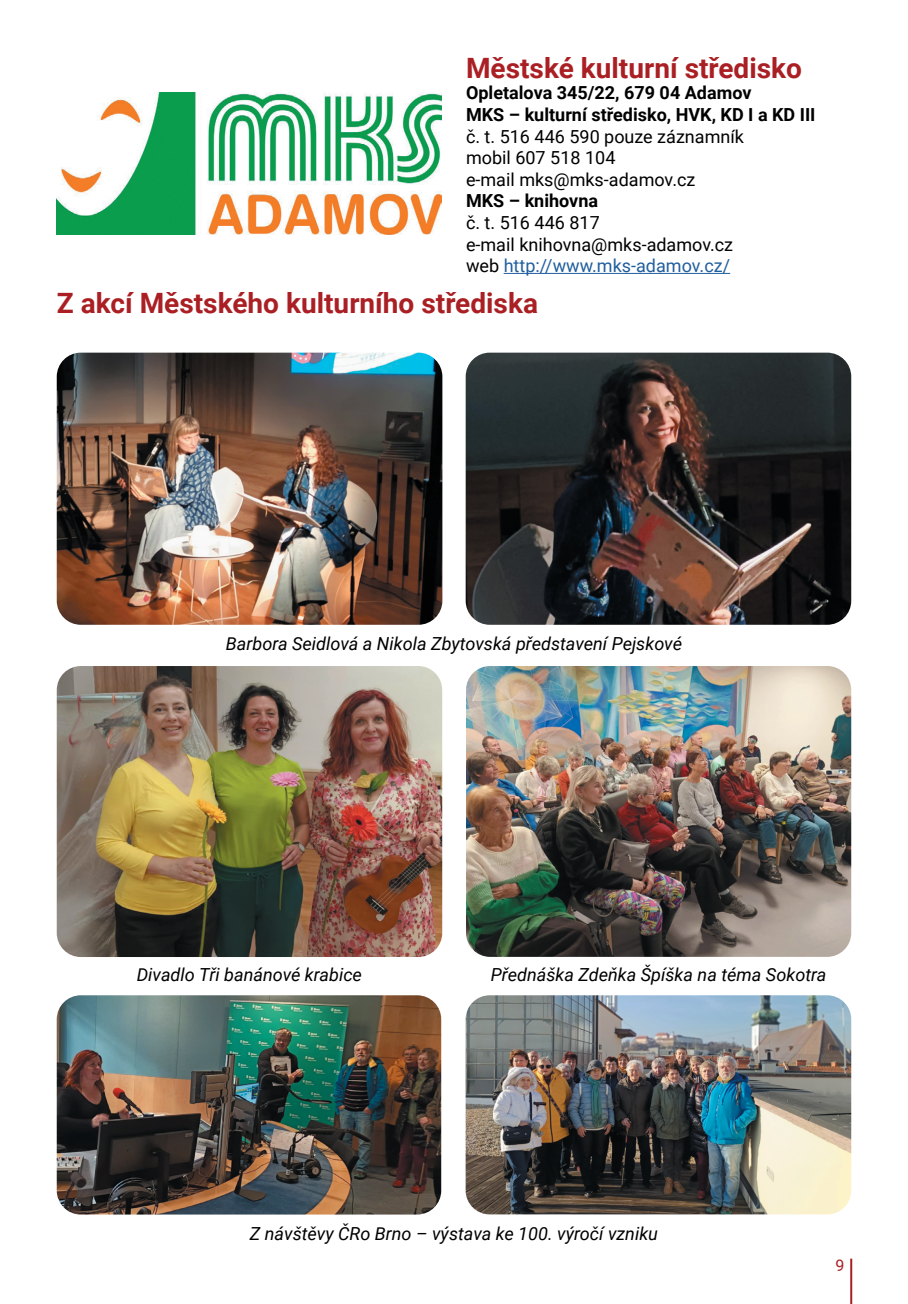
<style>
.page{position:relative;width:908px;height:1304px;background:#fff}
.page>*{position:absolute;margin:0;border:0;box-sizing:border-box;transform-origin:0 0}
.t1{font:700 28px "Roboto";color:#aa1f24}
.t2{font:italic 18px "Roboto";color:#000}
.t3{font:18px/21.6px "Roboto";color:#000}
.t4{font:700 18px/21.6px "Roboto";color:#000}
.t5{font:16px "Roboto";color:#aa1f24}
.s1{color:#215e9e}
</style>
<div class="page">
<hr style="left:849px;top:1259px;width:2px;height:45px;background:#aa1f24">
<img style="left:57px;top:93px;width:385px;height:142px">
<hr style="left:503px;top:273px;width:226px;height:1px;background:#215e9e">
<img style="left:57px;top:666px;width:385px;height:291px">
<img style="left:57px;top:353px;width:385px;height:272px">
<img style="left:465px;top:353px;width:385px;height:272px">
<img style="left:466px;top:666px;width:384px;height:291px">
<img style="left:57px;top:995px;width:384px;height:220px">
<img style="left:465px;top:995px;width:385px;height:219px">
<h1 class="t1" style="left:466px;top:48px;width:337px">Městské kulturní středisko</h1>
<p class="t4" style="left:466px;top:81px;width:351px">Opletalova 345/22, 679 04 Adamov<br>MKS – kulturní středisko, HVK, KD I a KD III</p>
<p class="t3" style="left:466px;top:125px;width:279px">č. t. 516 446 590 pouze záznamník mobil 607 518 104<br>e-mail mks@mks-adamov.cz</p>
<p class="t4" style="left:466px;top:189px;width:134px">MKS – knihovna</p>
<p class="t3" style="left:466px;top:211px;width:268px">č. t. 516 446 817<br>e-mail knihovna@mks-adamov.cz web <span class="s1">http://www.mks-adamov.cz/</span></p>
<h1 class="t1" style="left:57px;top:284px;width:482px">Z akcí Městského kulturního střediska</h1>
<p class="t2" style="left:226px;top:631px;width:457px">Barbora Seidlová a Nikola Zbytovská představení Pejskové</p>
<p class="t2" style="left:137px;top:962px;width:227px">Divadlo Tři banánové krabice</p>
<p class="t2" style="left:490px;top:962px;width:337px">Přednáška Zdeňka Špíška na téma Sokotra</p>
<p class="t2" style="left:250px;top:1221px;width:409px">Z návštěvy ČRo Brno – výstava ke 100. výročí vzniku</p>
<p class="t5" style="left:835px;top:1254px;width:10px">9</p>
</div>
